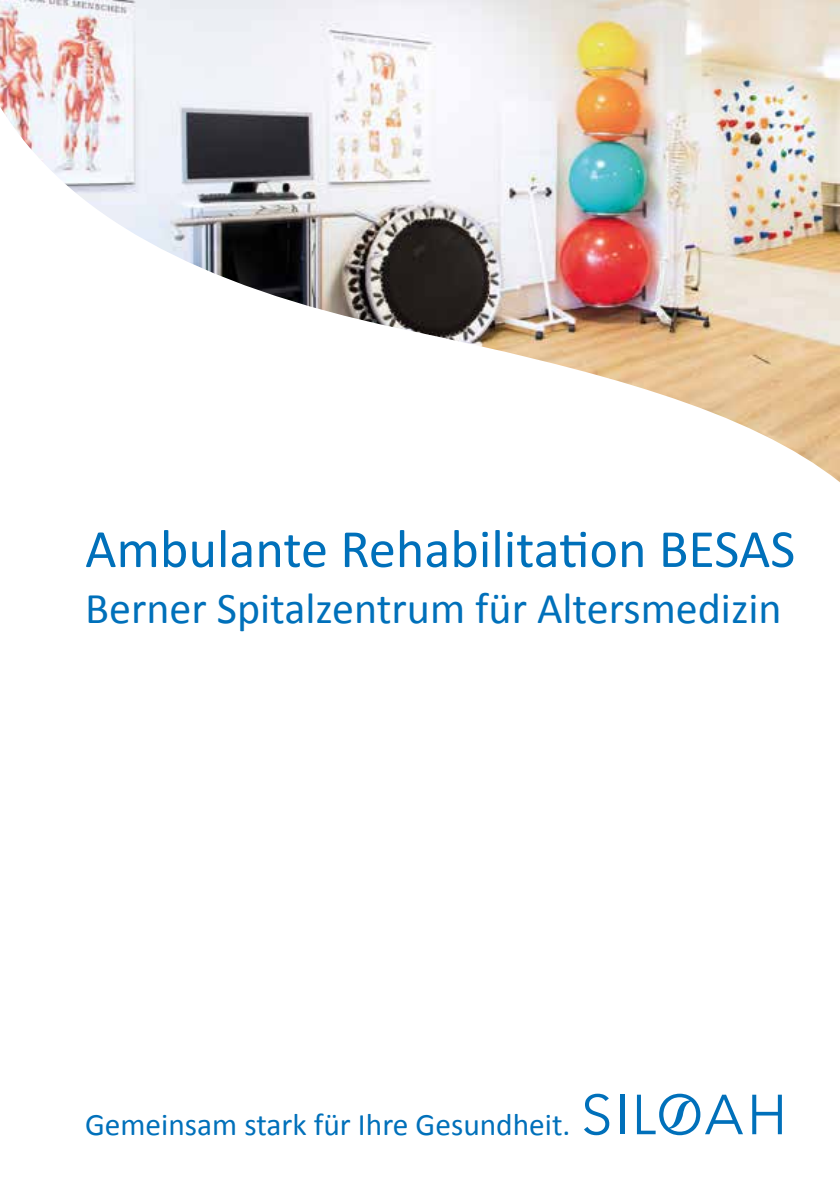
<style>
.page{position:relative;width:840px;height:1191px;background:#fff}
.page>*{position:absolute;margin:0;border:0;box-sizing:border-box;transform-origin:0 0}
.t1{font:54.2px "Calibri";color:#0070ba}
.t2{font:44px "Calibri";color:#0070ba}
.t3{font:31.4px "Calibri";color:#0070ba}
</style>
<div class="page">
<img style="left:0;top:0;width:839px;height:482px">
<svg style="left:584px;top:1093px;width:25px;height:42px"></svg>
<svg style="left:620px;top:1094px;width:3px;height:40px"></svg>
<svg style="left:752px;top:1094px;width:29px;height:40px"></svg>
<svg style="left:636px;top:1093px;width:106px;height:42px"></svg>
<p class="t1" style="left:85px;top:514px;width:711px">Ambulante Rehabilitation BESAS</p>
<p class="t2" style="left:85px;top:581px;width:697px">Berner Spitalzentrum für Altersmedizin</p>
<p class="t3" style="left:85px;top:1104px;width:486px">Gemeinsam stark für Ihre Gesundheit.</p>
</div>
